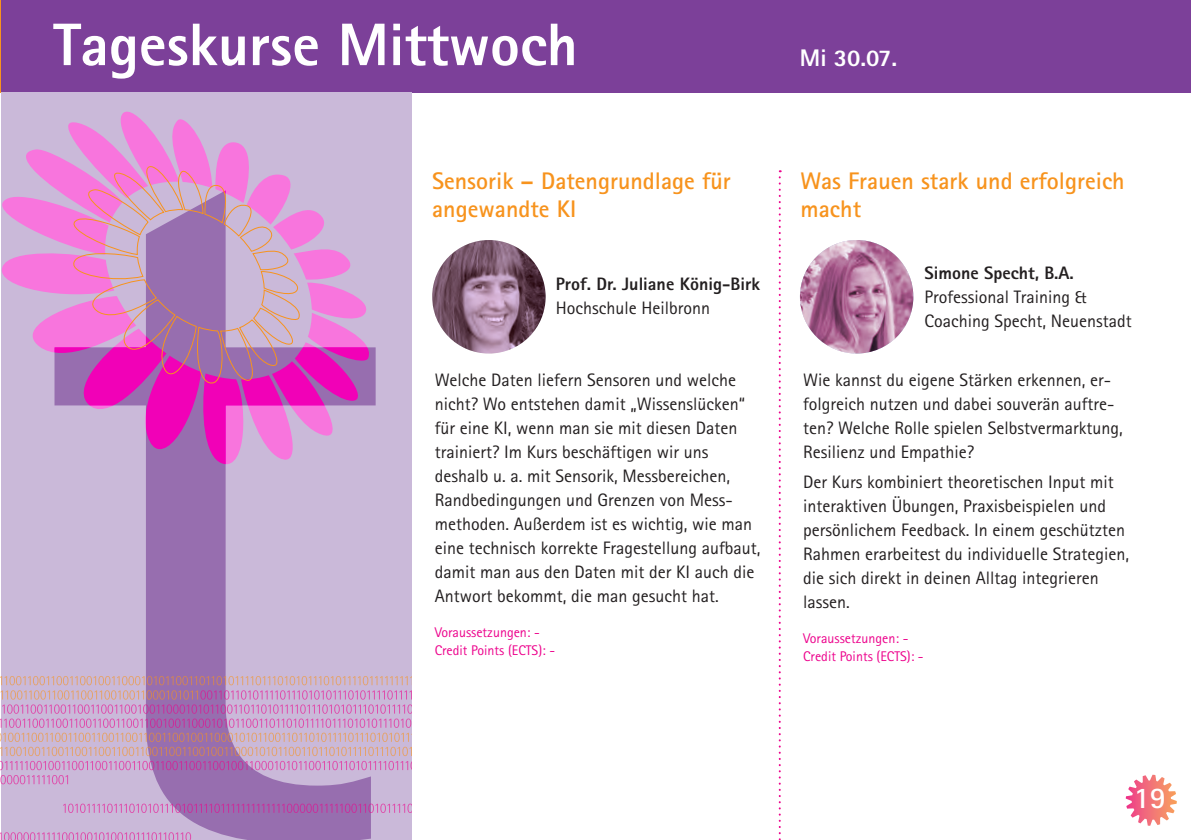
<style>
.page{position:relative;width:1191px;height:840px;background:#fff}
.page>*{position:absolute;margin:0;border:0;box-sizing:border-box;transform-origin:0 0}
.t1{font:800 60px "Rotis Sans Serif";color:#fff}
.t2{font:700 30px "Rotis Sans Serif";color:#fff}
.t3{font:700 24px/28px "Rotis Sans Serif";color:#f7931d}
.t4{font:800 24px "Rotis Sans Serif";color:#fff}
.t5{font:18px/24px "Rotis Sans Serif";color:#231f20}
.t6{font:800 18px "Rotis Sans Serif";color:#231f20}
.t7{font:14px/18px "Rotis Sans Serif";color:#ed028c}
</style>
<div class="page">
<svg style="left:778px;top:170px;width:2px;height:670px"></svg>
<svg style="left:1125px;top:774px;width:51px;height:51px"></svg>
<hr style="left:0;top:0;width:1px;height:92px;background:#f7931d">
<div style="left:1px;top:0;width:1190px;height:92px;background:#7c4099"></div>
<svg style="left:800px;top:240px;width:113px;height:113px;background:#b2799e"></svg>
<div style="left:1px;top:92px;width:411px;height:747px;background:#cab9d9"></div>
<svg style="left:54px;top:347px;width:322px;height:492px"></svg>
<svg style="left:2px;top:112px;width:367px;height:352px"></svg>
<svg style="left:0;top:675px;width:412px;height:108px"></svg>
<svg style="left:63px;top:803px;width:349px;height:9px"></svg>
<svg style="left:0;top:831px;width:191px;height:8px"></svg>
<svg style="left:73px;top:166px;width:227px;height:217px"></svg>
<img style="left:432px;top:240px;width:113px;height:113px;border-radius:57px">
<h1 class="t1" style="left:53px;top:7px;width:526px">Tageskurse Mittwoch</h1>
<h3 class="t4" style="left:800px;top:43px;width:99px">Mi 30.07.</h3>
<h3 class="t3" style="left:432px;top:166px;width:300px">Sensorik – Datengrundlage für angewandte KI</h3>
<h3 class="t3" style="left:800px;top:166px;width:325px">Was Frauen stark und erfolgreich macht</h3>
<p class="t6" style="left:556px;top:272px;width:205px">Prof. Dr. Juliane König-Birk</p>
<p class="t5" style="left:556px;top:296px;width:156px">Hochschule Heilbronn</p>
<p class="t5" style="left:435px;top:367px;width:327px">Welche Daten liefern Sensoren und welche nicht? Wo entstehen damit „Wissenslücken“ für eine KI, wenn man sie mit diesen Daten trainiert? Im Kurs beschäftigen wir uns deshalb u. a. mit Sensorik, Messbereichen, Randbedingungen und Grenzen von Mess&shy;methoden. Außerdem ist es wichtig, wie man eine technisch korrekte Fragestellung aufbaut, damit man aus den Daten mit der KI auch die Antwort bekommt, die man gesucht hat.</p>
<p class="t7" style="left:435px;top:623px;width:122px">Voraussetzungen: -<br>Credit Points (ECTS): -</p>
<p class="t6" style="left:924px;top:261px;width:151px">Simone Specht, B.A.</p>
<p class="t5" style="left:924px;top:284px;width:209px">Professional Training &amp;<br>Coaching Specht, Neuenstadt</p>
<p class="t5" style="left:803px;top:367px;width:321px">Wie kannst du eigene Stärken erkennen, er&shy;folgreich nutzen und dabei souverän auftre&shy;ten? Welche Rolle spielen Selbstvermarktung, Resilienz und Empathie?</p>
<p class="t5" style="left:803px;top:469px;width:327px">Der Kurs kombiniert theoretischen Input mit interaktiven Übungen, Praxisbeispielen und persönlichem Feedback. In einem geschützten Rahmen erarbeitest du individuelle Strategien, die sich direkt in deinen Alltag integrieren lassen.</p>
<p class="t7" style="left:803px;top:628px;width:122px">Voraussetzungen: -<br>Credit Points (ECTS): -</p>
<h2 class="t2" style="left:1133px;top:778px;width:33px">19</h2>
</div>
